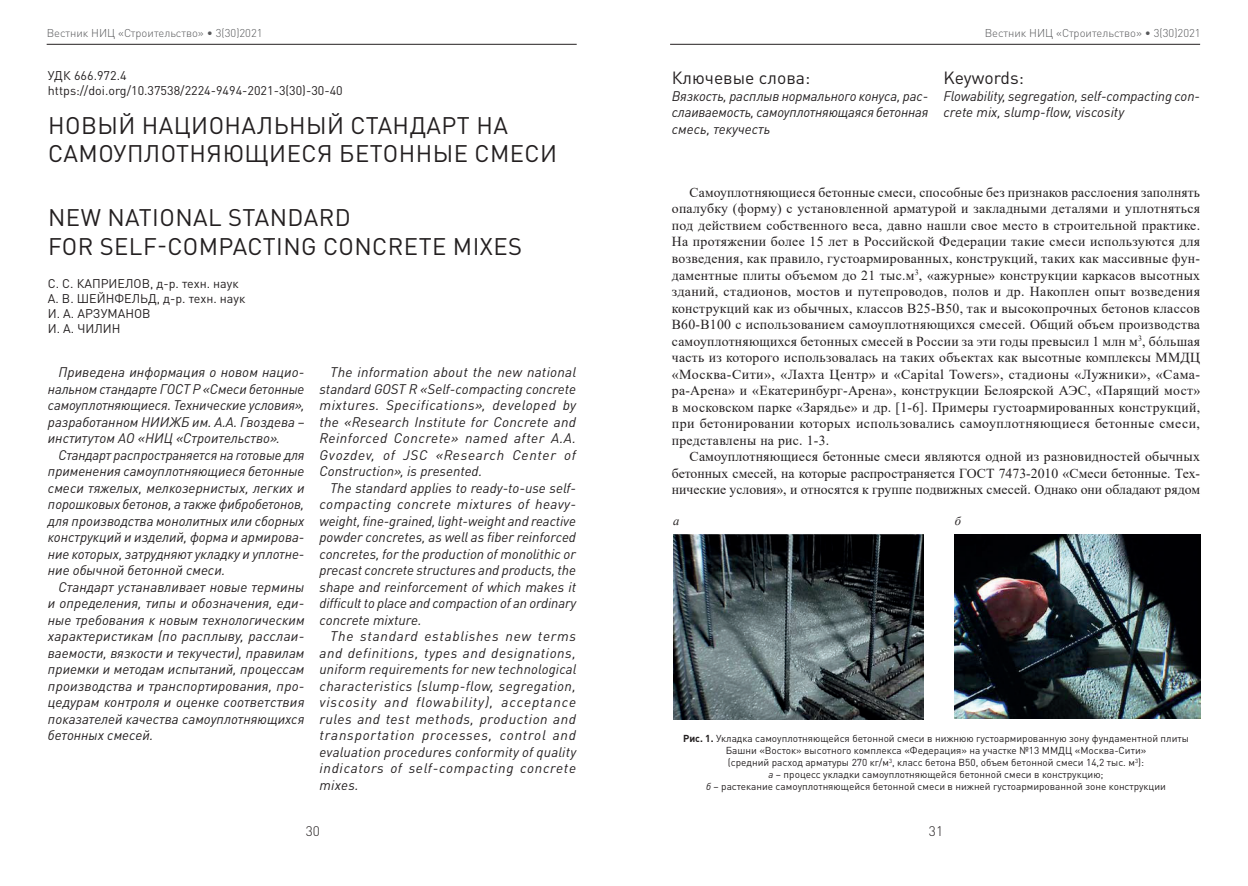
<style>
.page{position:relative;width:1248px;height:886px;background:#fff}
.page>*{position:absolute;margin:0;border:0;box-sizing:border-box;transform-origin:0 0}
.t1{font:23.75px/28.5px "DIN Pro";letter-spacing:.02em;color:#231f20}
.t2{font:17.5px "DIN Pro";color:#231f20}
.t3{font:italic 13.75px/16.5px "DIN Pro";color:#231f20;text-align:justify}
.t4{font:13.75px/16.5px "Times New Roman";letter-spacing:.01em;color:#231f20;text-align:justify}
.t5{font:300 13.75px "DIN Pro";color:#231f20}
.t6{font:12.5px/15px "DIN Pro";color:#231f20}
.t7{font:12.5px/15px "DIN Pro";color:#231f20}
.t8{font:italic 12.5px "Times New Roman";color:#231f20}
.t9{font:300 11.25px "DIN Pro";color:#57585a}
.t10{font:10px/12px "DIN Pro";color:#231f20;text-align:center}
.s1{font-weight:700}
.s2{font-style:italic}
</style>
<div class="page">
<hr style="left:47px;top:44px;width:529px;height:1px;background:#231f20">
<hr style="left:670px;top:44px;width:529px;height:1px;background:#231f20">
<img style="left:673px;top:535px;width:250px;height:184px">
<img style="left:954px;top:535px;width:245px;height:184px">
<p class="t9" style="left:47px;top:25px;width:217px">Вестник НИЦ «Строительство» • 3(30)2021</p>
<p class="t7" style="left:48px;top:67px;width:296px">УДК 666.972.4 https://doi.org/10.37538/2224-9494-2021-3(30)-30-40</p>
<h1 class="t1" style="left:48px;top:109px;width:510px">НОВЫЙ НАЦИОНАЛЬНЫЙ СТАНДАРТ НА<br>САМОУПЛОТНЯЮЩИЕСЯ БЕТОННЫЕ СМЕСИ</h1>
<h1 class="t1" style="left:48px;top:201px;width:475px">NEW NATIONAL STANDARD<br>FOR SELF-COMPACTING CONCRETE MIXES</h1>
<p class="t6" style="left:48px;top:275px;width:199px">С. С. КАПРИЕЛОВ, д-р. техн. наук<br>А. В. ШЕЙНФЕЛЬД, д-р. техн. наук<br>И. А. АРЗУМАНОВ<br>И. А. ЧИЛИН</p>
<p class="t3" style="left:48px;top:362px;width:258px;text-indent:11px">Приведена информация о новом нацио&shy;нальном стандарте ГОСТ Р «Смеси бетонные самоуплотняющиеся. Технические условия», разработанном НИИЖБ им. А.А. Гвоздева – институтом АО «НИЦ «Строительство».</p>
<p class="t3" style="left:48px;top:445px;width:258px;text-indent:11px">Стандарт распространяется на готовые для применения самоуплотняющиеся бетонные смеси тяжелых, мелкозернистых, легких и порошковых бетонов, а также фибробетонов, для производства монолитных или сборных конструкций и изделий, форма и армирова&shy;ние которых, затрудняют укладку и уплотне&shy;ние обычной бетонной смеси.</p>
<p class="t3" style="left:48px;top:577px;width:258px;text-indent:11px">Стандарт устанавливает новые термины и определения, типы и обозначения, еди&shy;ные требования к новым технологическим характеристикам (по расплыву, расслаи&shy;ваемости, вязкоcти и текучести), правилам приемки и методам испытаний, процессам производства и транспортирования, про&shy;цедурам контроля и оценке соответствия показателей качества самоуплотняющихся бетонных смесей.</p>
<p class="t3" style="left:319px;top:362px;width:258px;text-indent:11px">The information about the new national standard GOST R «Self-compacting concrete mixtures. Specifications», developed by the «Research Institute for Concrete and Reinforced Concrete» named after A.A.<br>Gvozdev, of JSC «Research Center of Construction», is presented.</p>
<p class="t3" style="left:319px;top:478px;width:258px;text-indent:11px">The standard applies to ready-to-use self&shy;compacting concrete mixtures of heavy&shy;weight, fine-grained, light-weight and reactive powder concretes, as well as fiber reinforced concretes, for the production of monolithic or precast concrete structures and products, the shape and reinforcement of which makes it difficult to place and compaction of an ordinary concrete mixture.</p>
<p class="t3" style="left:319px;top:626px;width:258px;text-indent:11px">The standard establishes new terms and definitions, types and designations, uniform requirements for new technological characteristics (slump-flow, segregation, viscosity and flowability), acceptance rules and test methods, production and transportation processes, control and evaluation procedures conformity of quality indicators of self-compacting concrete mixes.</p>
<p class="t5" style="left:306px;top:822px;width:16px">30</p>
<p class="t2" style="left:671px;top:66px;width:140px">Ключевые слова:</p>
<p class="t3" style="left:671px;top:86px;width:258px">Вязкость, расплыв нормального конуса, рас&shy;слаиваемость, самоуплотняющаяся бетонная смесь, текучесть</p>
<p class="t9" style="left:984px;top:25px;width:217px">Вестник НИЦ «Строительство» • 3(30)2021</p>
<p class="t2" style="left:943px;top:66px;width:82px">Keywords:</p>
<p class="t3" style="left:943px;top:86px;width:258px">Flowability, segregation, self-compacting con&shy;crete mix, slump-flow, viscosity</p>
<p class="t4" style="left:671px;top:184px;width:530px;text-indent:18px">Самоуплотняющиеся бетонные смеси, способные без признаков расслоения заполнять опалубку (форму) с установленной арматурой и закладными деталями и уплотняться под действием собственного веса, давно нашли свое место в строительной практике.<br>На протяжении более 15 лет в Российской Федерации такие смеси используются для возведения, как правило, густоармированных, конструкций, таких как массивные фун&shy;даментные плиты объемом до 21 тыс.м<sup>3</sup>, «ажурные» конструкции каркасов высотных зданий, стадионов, мостов и путепроводов, полов и др. Накоплен опыт возведения конструкций как из обычных, классов В25-В50, так и высокопрочных бетонов классов В60-В100 с использованием самоуплотняющихся смесей. Общий объем производства самоуплотняющихся бетонных смесей в России за эти годы превысил 1 млн м<sup>3</sup>, бóльшая часть из которого использовалась на таких объектах как высотные комплексы ММДЦ «Москва-Сити», «Лахта Центр» и «Capital Towers», стадионы «Лужники», «Сама&shy;ра-Арена» и «Екатеринбург-Арена», конструкции Белоярской АЭС, «Парящий мост» в московском парке «Зарядье» и др. [1-6]. Примеры густоармированных конструкций, при бетонировании которых использовались самоуплотняющиеся бетонные смеси, представлены на рис. 1-3.</p>
<p class="t4" style="left:671px;top:448px;width:529px;text-indent:18px">Самоуплотняющиеся бетонные смеси являются одной из разновидностей обычных бетонных смесей, на которые распространяется ГОСТ 7473-2010 «Смеси бетонные. Тех&shy;нические условия», и относятся к группе подвижных смесей. Однако они обладают рядом</p>
<p class="t8" style="left:673px;top:513px;width:8px">а</p>
<p class="t8" style="left:954px;top:513px;width:8px">б</p>
<p class="t10" style="left:683px;top:732px;width:507px"><span class="s1">Рис. 1.</span> Укладка самоуплотняющейся бетонной смеси в нижнюю густоармированную зону фундаментной плиты Башни «Восток» высотного комплекса «Федерация» на участке №13 ММДЦ «Москва-Сити»<br>(средний расход арматуры 270 кг/м<sup>3</sup>, класс бетона В50, объем бетонной смеси 14,2 тыс. м<sup>3</sup>):<br><span class="s2">а</span> – процесс укладки самоуплотняющейся бетонной смеси в конструкцию;<br><span class="s2">б</span> – растекание самоуплотняющейся бетонной смеси в нижней густоармированной зоне конструкции</p>
<p class="t5" style="left:928px;top:822px;width:16px">31</p>
</div>
